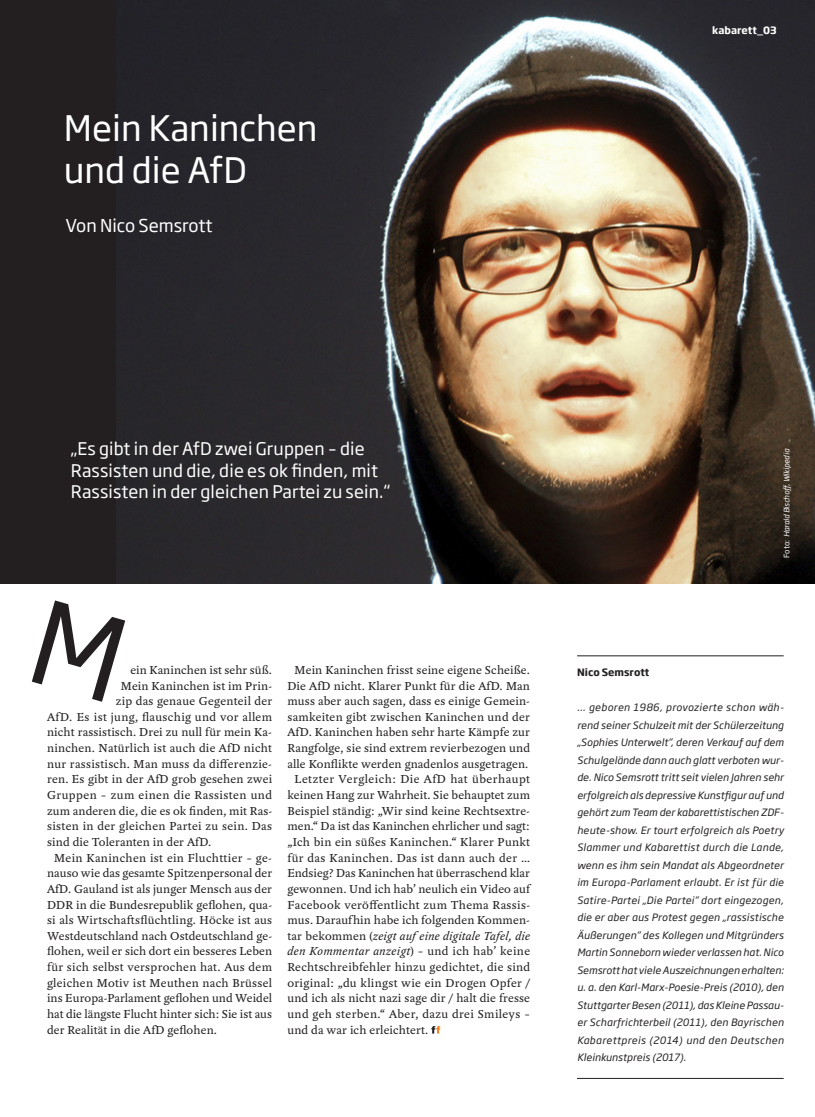
<style>
.page{position:relative;width:815px;height:1117px;background:#fff}
.page>*{position:absolute;margin:0;border:0;box-sizing:border-box;transform-origin:0 0}
.t1{font:34.75px/42.1px "Soho Gothic Std";color:#fff}
.t2{font:17.5px "Soho Gothic Std";color:#fff}
.t3{font:17.25px/21.5px "Soho Gothic Std";letter-spacing:.01em;color:#fff}
.t4{font:12.5px "Yoga OT";letter-spacing:.01em;color:#231f20}
.t5{font:12.5px "Yoga OT";letter-spacing:.03em;color:#231f20}
.t6{font:italic 12.5px "Yoga OT";letter-spacing:.015em;color:#231f20}
.t7{font:12.5px "Yoga OT";letter-spacing:.04em;color:#231f20}
.t8{font:12.5px "Yoga OT";letter-spacing:.035em;color:#231f20}
.t9{font:italic 10px/17.5px "Soho Gothic Std";letter-spacing:.04em;color:#231f20;text-align:justify}
.t10{font:700 10px "Soho Gothic Std";color:#231f20}
.t11{font:700 10px "Soho Gothic Std";color:#fff}
.t12{font:italic 7.5px "Soho Gothic Std";letter-spacing:-.015em;color:#fff}
.s1{font-style:normal}
</style>
<div class="page">
<div style="left:0;top:0;width:815px;height:583px;background:#231f20"></div>
<img style="left:117px;top:0;width:698px;height:583px">
<hr style="left:577px;top:655px;width:207px;height:1px;background:#231f20">
<hr style="left:577px;top:1077px;width:207px;height:1px;background:#231f20">
<svg style="left:431px;top:1026px;width:9px;height:7px"></svg>
<h1 class="t1" style="left:64px;top:107px;width:255px">Mein Kaninchen und die AfD</h1>
<h2 class="t2" style="left:66px;top:215px;width:148px">Von Nico Semsrott</h2>
<p class="t11" style="left:712px;top:24px;width:66px">kabarett_03</p>
<h3 class="t3" style="left:71px;top:438px;width:321px">„Es gibt in der AfD zwei Gruppen – die<br>Rassisten und die, die es ok finden, mit<br>Rassisten in der gleichen Partei zu sein.“</h3>
<p class="t4" style="left:130px;top:663px;width:143px">ein Kaninchen ist sehr süß.</p>
<p class="t4" style="left:121px;top:678px;width:153px">Mein Kaninchen ist im Prin-</p>
<p class="t4" style="left:116px;top:694px;width:158px">zip das genaue Gegenteil der</p>
<p class="t5" style="left:47px;top:710px;width:227px">AfD. Es ist jung, flauschig und vor allem</p>
<p class="t4" style="left:47px;top:725px;width:226px">nicht rassistisch. Drei zu null für mein Ka-</p>
<p class="t4" style="left:47px;top:741px;width:226px">ninchen. Natürlich ist auch die AfD nicht</p>
<p class="t4" style="left:47px;top:757px;width:226px">nur rassistisch. Man muss da differenzie-</p>
<p class="t4" style="left:47px;top:772px;width:227px">ren. Es gibt in der AfD grob gesehen zwei</p>
<p class="t8" style="left:47px;top:788px;width:227px">Gruppen – zum einen die Rassisten und</p>
<p class="t4" style="left:47px;top:803px;width:227px">zum anderen die, die es ok finden, mit Ras-</p>
<p class="t5" style="left:47px;top:819px;width:227px">sisten in der gleichen Partei zu sein. Das</p>
<p class="t4" style="left:47px;top:835px;width:166px">sind die Toleranten in der AfD.</p>
<p class="t5" style="left:54px;top:850px;width:219px">Mein Kaninchen ist ein Fluchttier – ge-</p>
<p class="t4" style="left:47px;top:866px;width:227px">nauso wie das gesamte Spitzenpersonal der</p>
<p class="t4" style="left:47px;top:882px;width:227px">AfD. Gauland ist als junger Mensch aus der</p>
<p class="t4" style="left:47px;top:897px;width:227px">DDR in die Bundesrepublik geflohen, qua-</p>
<p class="t4" style="left:47px;top:913px;width:227px">si als Wirtschaftsflüchtling. Höcke ist aus</p>
<p class="t4" style="left:47px;top:928px;width:227px">Westdeutschland nach Ostdeutschland ge-</p>
<p class="t4" style="left:47px;top:944px;width:227px">flohen, weil er sich dort ein besseres Leben</p>
<p class="t4" style="left:47px;top:960px;width:226px">für sich selbst versprochen hat. Aus dem</p>
<p class="t4" style="left:47px;top:975px;width:226px">gleichen Motiv ist Meuthen nach Brüssel</p>
<p class="t4" style="left:47px;top:991px;width:226px">ins Europa-Parlament geflohen und Weidel</p>
<p class="t4" style="left:47px;top:1007px;width:227px">hat die längste Flucht hinter sich: Sie ist aus</p>
<p class="t4" style="left:47px;top:1022px;width:171px">der Realität in die AfD geflohen.</p>
<p class="t4" style="left:295px;top:663px;width:237px">Mein Kaninchen frisst seine eigene Scheiße.</p>
<p class="t4" style="left:287px;top:678px;width:244px">Die AfD nicht. Klarer Punkt für die AfD. Man</p>
<p class="t4" style="left:287px;top:694px;width:244px">muss aber auch sagen, dass es einige Gemein-</p>
<p class="t4" style="left:287px;top:710px;width:244px">samkeiten gibt zwischen Kaninchen und der</p>
<p class="t4" style="left:287px;top:725px;width:244px">AfD. Kaninchen haben sehr harte Kämpfe zur</p>
<p class="t4" style="left:287px;top:741px;width:244px">Rangfolge, sie sind extrem revierbezogen und</p>
<p class="t4" style="left:287px;top:757px;width:242px">alle Konflikte werden gnadenlos ausgetragen.</p>
<p class="t7" style="left:295px;top:772px;width:237px">Letzter Vergleich: Die AfD hat überhaupt</p>
<p class="t4" style="left:287px;top:788px;width:244px">keinen Hang zur Wahrheit. Sie behauptet zum</p>
<p class="t4" style="left:287px;top:803px;width:244px">Beispiel ständig: „Wir sind keine Rechtsextre-</p>
<p class="t4" style="left:287px;top:819px;width:244px">men.“ Da ist das Kaninchen ehrlicher und sagt:</p>
<p class="t4" style="left:287px;top:835px;width:244px">„Ich bin ein süßes Kaninchen.“ Klarer Punkt</p>
<p class="t5" style="left:287px;top:850px;width:244px">für das Kaninchen. Das ist dann auch der …</p>
<p class="t4" style="left:287px;top:866px;width:244px">Endsieg? Das Kaninchen hat überraschend klar</p>
<p class="t4" style="left:287px;top:882px;width:244px">gewonnen. Und ich hab’ neulich ein Video auf</p>
<p class="t5" style="left:287px;top:897px;width:244px">Facebook veröffentlicht zum Thema Rassis-</p>
<p class="t4" style="left:287px;top:913px;width:244px">mus. Daraufhin habe ich folgenden Kommen-</p>
<p class="t6" style="left:287px;top:928px;width:244px"><span class="s1">tar bekommen (</span>zeigt auf eine digitale Tafel, die</p>
<p class="t6" style="left:287px;top:944px;width:244px">den Kommentar anzeigt<span class="s1">) – und ich hab’ keine</span></p>
<p class="t4" style="left:287px;top:960px;width:244px">Rechtschreibfehler hinzu gedichtet, die sind</p>
<p class="t4" style="left:287px;top:975px;width:244px">original: „du klingst wie ein Drogen Opfer /</p>
<p class="t4" style="left:287px;top:991px;width:244px">und ich als nicht nazi sage dir / halt die fresse</p>
<p class="t5" style="left:287px;top:1007px;width:244px">und geh sterben.“ Aber, dazu drei Smileys –</p>
<p class="t4" style="left:287px;top:1022px;width:142px">und da war ich erleichtert.</p>
<p class="t12" style="left:782px;top:557px;width:110px;rotate:-90deg"><span class="s1">Foto:</span> Harald Bischoff, Wikipedia</p>
<p class="t10" style="left:577px;top:665px;width:74px">Nico Semsrott</p>
<p class="t9" style="left:577px;top:698px;width:208px">… geboren 1986, provozierte schon wäh&shy;rend seiner Schulzeit mit der Schülerzeitung „Sophies Unterwelt“, deren Verkauf auf dem Schulgelände dann auch glatt verboten wur&shy;de. Nico Semsrott tritt seit vielen Jahren sehr erfolgreich als depressive Kunstfigur auf und gehört zum Team der kabarettistischen ZDF&shy;heute-show. Er tourt erfolgreich als Poetry Slammer und Kabarettist durch die Lande, wenn es ihm sein Mandat als Abgeordneter im Europa-Parlament erlaubt. Er ist für die Satire-Partei „Die Partei“ dort eingezogen, die er aber aus Protest gegen „rassistische Äußerungen“ des Kollegen und Mitgründers Martin Sonneborn wieder verlassen hat. Nico Semsrott hat viele Auszeichnungen erhalten: u. a. den Karl-Marx-Poesie-Preis (2010), den Stuttgarter Besen (2011), das Kleine Passau&shy;er Scharfrichterbeil (2011), den Bayrischen Kabarettpreis (2014) und den Deutschen Kleinkunstpreis (2017).</p>
</div>
